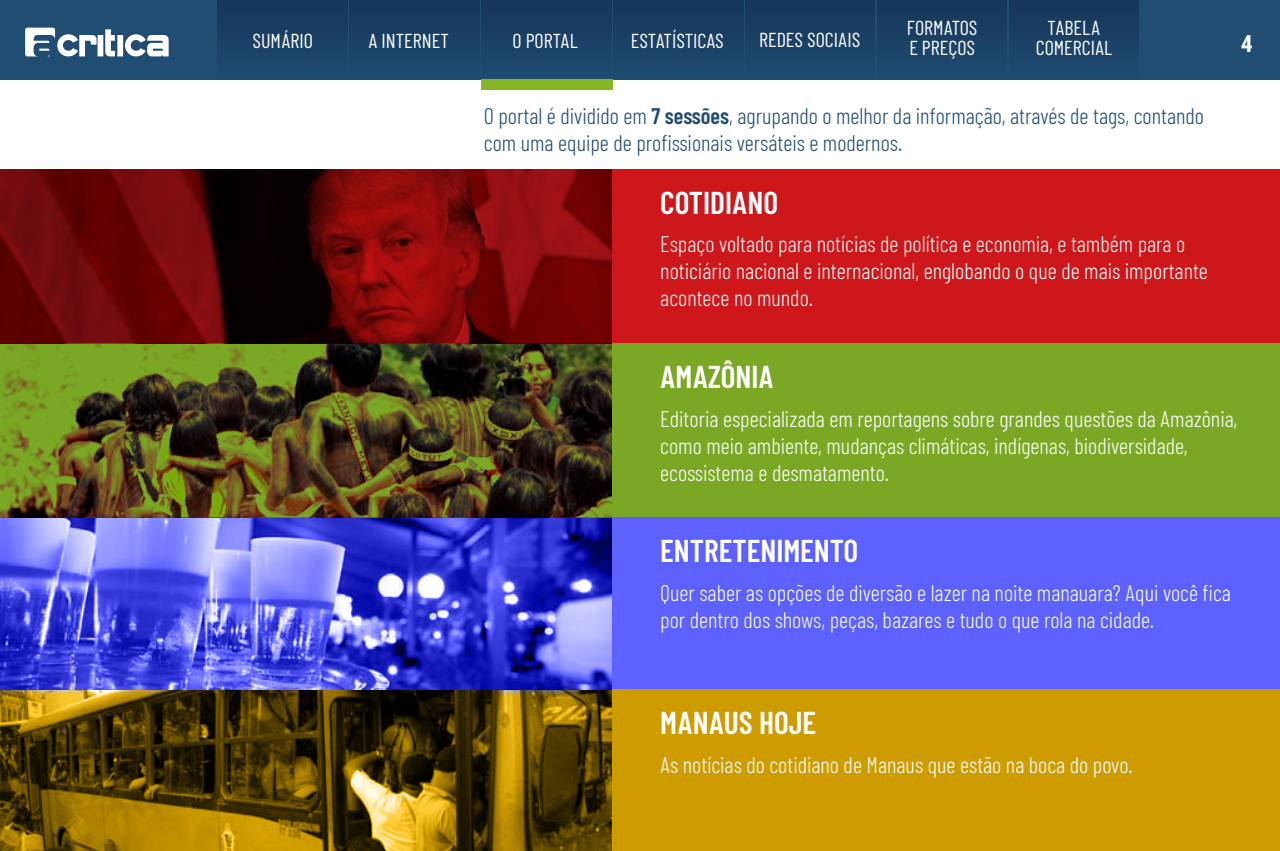
<style>
.page{position:relative;width:1280px;height:851px;background:#fff}
.page>*{position:absolute;margin:0;border:0;box-sizing:border-box;transform-origin:0 0}
.t1{font:600 31.5px "Barlow Condensed";color:#fff}
.t2{font:700 23.62px "Roboto Condensed";color:#fff}
.t3{font:300 22.5px/27px "Barlow Condensed";color:#fff}
.t4{font:300 22.5px/27px "Barlow Condensed";color:#214d73}
.t5{font:20.12px/20.2px "Barlow Condensed";color:#fff}
.s1{font-weight:600}
</style>
<div class="page">
<div style="left:0;top:0;width:1280px;height:80px;background:#214d73"></div>
<svg style="left:25px;top:28px;width:144px;height:28px"></svg>
<div style="left:350px;top:0;width:129px;height:80px;background:#1b4064"></div>
<div style="left:482px;top:0;width:129px;height:80px;background:#1b4064"></div>
<div style="left:613px;top:0;width:130px;height:80px;background:#1b4064"></div>
<div style="left:745px;top:0;width:130px;height:80px;background:#1b4064"></div>
<div style="left:877px;top:0;width:130px;height:80px;background:#1b4064"></div>
<div style="left:1009px;top:0;width:130px;height:80px;background:#1b4064"></div>
<div style="left:218px;top:0;width:129px;height:80px;background:#1b4064"></div>
<div style="left:0;top:169px;width:1280px;height:174px;background:#cd171a"></div>
<div style="left:0;top:343px;width:1280px;height:174px;background:#7aa824"></div>
<div style="left:0;top:517px;width:1280px;height:175px;background:#5c61ff"></div>
<div style="left:0;top:689px;width:1280px;height:161px;background:#cf9c00"></div>
<img style="left:0;top:170px;width:612px;height:520px">
<img style="left:0;top:690px;width:612px;height:160px">
<div style="left:481px;top:80px;width:131px;height:10px;background:#84b627"></div>
<p class="t5" style="left:252px;top:30px;width:62px">SUMÁRIO</p>
<p class="t5" style="left:368px;top:30px;width:82px">A INTERNET</p>
<p class="t5" style="left:512px;top:30px;width:67px">O PORTAL</p>
<p class="t5" style="left:631px;top:30px;width:94px">ESTATÍSTICAS</p>
<p class="t5" style="left:759px;top:29px;width:103px">REDES SOCIAIS</p>
<p class="t5" style="left:907px;top:17px;width:72px">FORMATOS<br>E PREÇOS</p>
<p class="t5" style="left:1036px;top:17px;width:78px;text-align:center">TABELA<br>COMERCIAL</p>
<p class="t4" style="left:484px;top:102px;width:722px">O portal é dividido em <span class="s1">7 sessões</span>, agrupando o melhor da informação, através de tags, contando com uma equipe de profissionais versáteis e modernos.</p>
<h1 class="t1" style="left:660px;top:183px;width:119px">COTIDIANO</h1>
<p class="t3" style="left:660px;top:230px;width:549px">Espaço voltado para notícias de política e economia, e também para o noticiário nacional e internacional, englobando o que de mais importante acontece no mundo.</p>
<h1 class="t1" style="left:660px;top:357px;width:115px">AMAZÔNIA</h1>
<p class="t2" style="left:1241px;top:27px;width:13px">4</p>
<p class="t3" style="left:660px;top:404px;width:579px">Editoria especializada em reportagens sobre grandes questões da Amazônia, como meio ambiente, mudanças climáticas, indígenas, biodiversidade, ecossistema e desmatamento.</p>
<h1 class="t1" style="left:660px;top:531px;width:199px">ENTRETENIMENTO</h1>
<p class="t3" style="left:660px;top:578px;width:572px">Quer saber as opções de diversão e lazer na noite manauara? Aqui você fica por dentro dos shows, peças, bazares e tudo o que rola na cidade.</p>
<h1 class="t1" style="left:660px;top:703px;width:158px">MANAUS HOJE</h1>
<p class="t3" style="left:660px;top:750px;width:474px">As notícias do cotidiano de Manaus que estão na boca do povo.</p>
</div>
